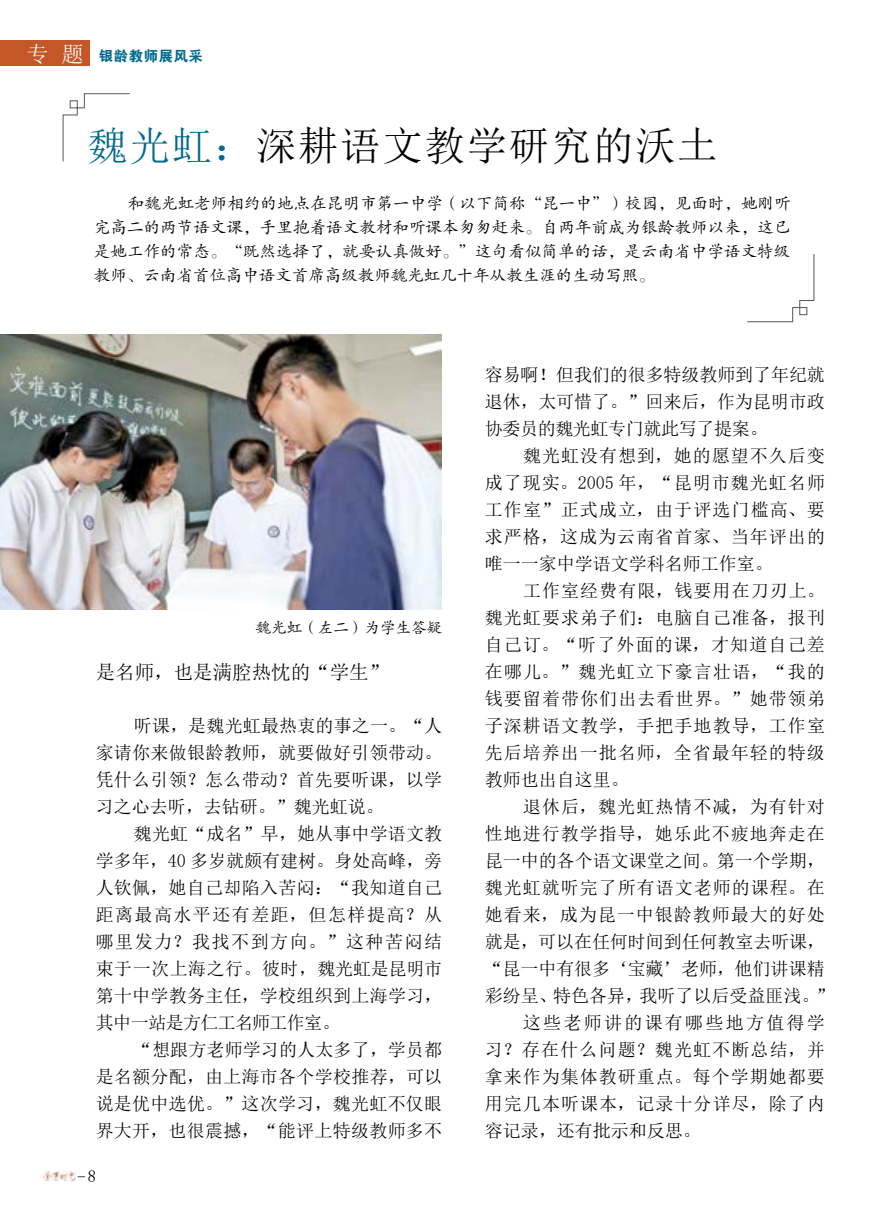
<style>
.page{position:relative;width:893px;height:1212px;background:#fff}
.page>*{position:absolute;margin:0;border:0;box-sizing:border-box;transform-origin:0 0}
.t1{font:40.5px "Sim Sun";letter-spacing:.04em;color:#000}
.t2{font:19.5px "Sim Sun";color:#000}
.t3{font:18px/27px "Sim Sun";letter-spacing:.015em;color:#000;text-align:justify}
.t4{font:18px "Sim Sun";letter-spacing:.055em;color:#000}
.t5{font:18px "Sim Sun";letter-spacing:-.005em;color:#000}
.t6{font:18px "Sim Sun";letter-spacing:.06em;color:#000}
.t7{font:18px "Sim Sun";letter-spacing:.065em;color:#000}
.t8{font:18px "Sim Sun";letter-spacing:.125em;color:#000}
.t9{font:16.5px/24px "FZKTK GBK1 0";color:#000;text-align:justify}
.t10{font:16.5px "Sim Sun";color:#000}
.t11{font:15.6px "FZKTK GBK1 0";color:#000}
.t12{font:14.4px "FZDHTK GBK1 0";letter-spacing:.04em;color:#00698d}
.s1{font-family:"Sim Sun";font-size:22.35px;color:#fff}
.s2{color:#00698d}
</style>
<div class="page">
<img style="left:44px;top:1170px;width:32px;height:11px">
<div style="left:0;top:40px;width:90px;height:26px;background:#c45727"></div>
<svg style="left:286px;top:588px;width:156px;height:22px"></svg>
<svg style="left:62px;top:93px;width:68px;height:69px"></svg>
<svg style="left:747px;top:254px;width:68px;height:68px"></svg>
<img style="left:0;top:335px;width:441px;height:274px">
<p class="t12" style="left:26px;top:48px;width:178px"><span class="s1">专 题</span> 银龄教师展风采</p>
<h1 class="t1" style="left:88px;top:126px;width:632px"><span class="s2">魏光虹：</span>深耕语文教学研究的沃土</h1>
<p class="t9" style="left:94px;top:192px;width:698px;text-indent:34px">和魏光虹老师相约的地点在昆明市第一中学（以下简称“昆一中”）校园，见面时，她刚听完高二的两节语文课，手里抱着语文教材和听课本匆匆赶来。自两年前成为银龄教师以来，这已是她工作的常态。“既然选择了，就要认真做好。”这句看似简单的话，是云南省中学语文特级教师、云南省首位高中语文首席高级教师魏光虹几十年从教生涯的生动写照。</p>
<p class="t11" style="left:256px;top:619px;width:188px">魏光虹（左二）为学生答疑</p>
<p class="t2" style="left:96px;top:662px;width:294px">是名师，也是满腔热忱的“学生”</p>
<p class="t3" style="left:96px;top:712px;width:348px;text-indent:38px">听课，是魏光虹最热衷的事之一。“人家请你来做银龄教师，就要做好引领带动。凭什么引领？怎么带动？首先要听课，以学习之心去听，去钻研。”魏光虹说。</p>
<p class="t3" style="left:96px;top:820px;width:348px;text-indent:38px">魏光虹“成名”早，她从事中学语文教学多年，40 多岁就颇有建树。身处高峰，旁人钦佩，她自己却陷入苦闷：“我知道自己距离最高水平还有差距，但怎样提高？从哪里发力？我找不到方向。”这种苦闷结束于一次上海之行。彼时，魏光虹是昆明市第十中学教务主任，学校组织到上海学习，其中一站是方仁工名师工作室。</p>
<p class="t3" style="left:96px;top:1036px;width:348px;text-indent:38px">“想跟方老师学习的人太多了，学员都是名额分配，由上海市各个学校推荐，可以说是优中选优。”这次学习，魏光虹不仅眼界大开，也很震撼，“能评上特级教师多不</p>
<p class="t10" style="left:88px;top:1168px;width:10px">8</p>
<p class="t3" style="left:485px;top:361px;width:342px">容易啊！但我们的很多特级教师到了年纪就退休，太可惜了。”回来后，作为昆明市政协委员的魏光虹专门就此写了提案。</p>
<p class="t3" style="left:485px;top:442px;width:342px;text-indent:38px">魏光虹没有想到，她的愿望不久后变成了现实。2005 年，“昆明市魏光虹名师工作室”正式成立，由于评选门槛高、要求严格，这成为云南省首家、当年评出的唯一一家中学语文学科名师工作室。</p>
<p class="t3" style="left:485px;top:577px;width:342px;text-indent:38px">工作室经费有限，钱要用在刀刃上。魏光虹要求弟子们：电脑自己准备，报刊自己订。“听了外面的课，才知道自己差在哪儿。”魏光虹立下豪言壮语，“我的钱要留着带你们出去看世界。”她带领弟子深耕语文教学，手把手地教导，工作室先后培养出一批名师，全省最年轻的特级教师也出自这里。</p>
<p class="t6" style="left:523px;top:797px;width:303px">退休后，魏光虹热情不减，为有针对</p>
<p class="t4" style="left:485px;top:824px;width:342px">性地进行教学指导，她乐此不疲地奔走在</p>
<p class="t3" style="left:485px;top:847px;width:342px">昆一中的各个语文课堂之间。第一个学期，</p>
<p class="t4" style="left:485px;top:878px;width:342px">魏光虹就听完了所有语文老师的课程。在</p>
<p class="t4" style="left:485px;top:905px;width:342px">她看来，成为昆一中银龄教师最大的好处</p>
<p class="t5" style="left:485px;top:932px;width:342px">就是，可以在任何时间到任何教室去听课，</p>
<p class="t5" style="left:485px;top:959px;width:342px">“昆一中有很多‘宝藏’老师，他们讲课精</p>
<p class="t3" style="left:485px;top:982px;width:351px">彩纷呈、特色各异，我听了以后受益匪浅。”</p>
<p class="t8" style="left:523px;top:1013px;width:303px">这些老师讲的课有哪些地方值得学</p>
<p class="t7" style="left:485px;top:1040px;width:342px">习？存在什么问题？魏光虹不断总结，并</p>
<p class="t4" style="left:485px;top:1067px;width:342px">拿来作为集体教研重点。每个学期她都要</p>
<p class="t6" style="left:485px;top:1094px;width:342px">用完几本听课本，记录十分详尽，除了内</p>
<p class="t3" style="left:485px;top:1117px;width:217px">容记录，还有批示和反思。</p>
</div>
